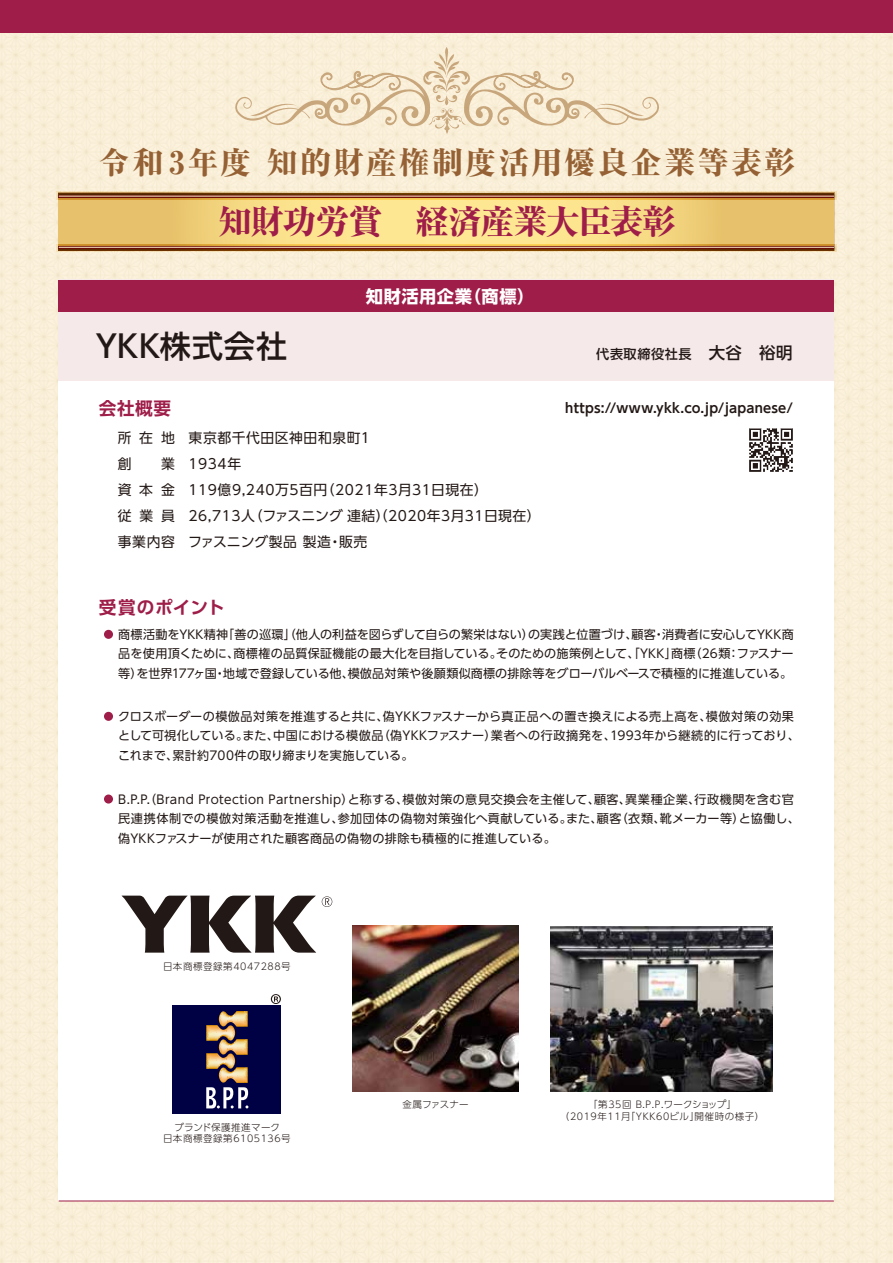
<style>
.page{position:relative;width:893px;height:1263px;background:#fff}
.page>*{position:absolute;margin:0;border:0;box-sizing:border-box;transform-origin:0 0}
.t1{font:800 33.75px "Ryumin Pr 6 N";letter-spacing:-.04em;color:#9e1d49}
.t2{font:800 31.05px "Ryumin Pr 6 N";letter-spacing:.07em;color:#956134}
.t3{font:500 31.05px "UD Shin Go Pr 6 N";letter-spacing:.025em;color:#221815}
.t4{font:700 17.55px "UD Shin Go Pr 6 N De";letter-spacing:.035em;color:#9e1d49}
.t5{font:700 17.25px "UD Shin Go Pr 6 N";letter-spacing:.03em;color:#fff}
.t6{font:13.8px/26px "UD Shin Go Pr 6 N";letter-spacing:.04em;color:#221815}
.t7{font:13.8px "UD Shin Go Pr 6 N";letter-spacing:.005em;color:#221815}
.t8{font:700 13.2px "UD Shin Go Pr 6 N De";letter-spacing:.015em;color:#221815}
.t9{font:500 13.2px "UD Shin Go Pr 6 N";letter-spacing:.045em;color:#221815}
.t10{font:12.15px/19.5px "UD Shin Go Pr 6 N";letter-spacing:.02em;color:#221815}
.t11{font:300 9.45px/11.4px "UD Shin Go Pr 6 N";letter-spacing:.06em;color:#221815;text-align:center}
.t12{font:300 9.45px "UD Shin Go Pr 6 N";letter-spacing:.015em;color:#221815}
.s1{font-size:16.35px}
</style>
<div class="page">
<div style="left:0;top:33px;width:893px;height:1230px;background:#f9efd7"></div>
<div style="left:0;top:0;width:893px;height:33px;background:#9e1d49"></div>
<div style="left:59px;top:281px;width:775px;height:920px;background:#fff"></div>
<div style="left:59px;top:280px;width:775px;height:101px;background:#f5e9e9"></div>
<svg style="left:59px;top:200px;width:775px;height:44px;background:#f3d680"></svg>
<img style="left:56px;top:244px;width:781px;height:8px">
<hr style="left:59px;top:246px;width:775px;height:2px;background:#9e1d49">
<img style="left:56px;top:192px;width:781px;height:8px">
<hr style="left:59px;top:195px;width:775px;height:2px;background:#9e1d49">
<hr style="left:59px;top:196px;width:775px;height:1px;background:#fcebcb">
<hr style="left:59px;top:247px;width:775px;height:1px;background:#fcebcb">
<div style="left:59px;top:280px;width:775px;height:32px;background:#9e1d49"></div>
<hr style="left:59px;top:1200px;width:775px;height:1px;background:#9e1d49">
<div style="left:104px;top:630px;width:9px;height:9px;background:#9e1d49;border-radius:50%"></div>
<div style="left:104px;top:712px;width:9px;height:9px;background:#9e1d49;border-radius:50%"></div>
<div style="left:104px;top:794px;width:9px;height:9px;background:#9e1d49;border-radius:50%"></div>
<img style="left:749px;top:428px;width:44px;height:44px">
<img style="left:352px;top:926px;width:167px;height:165px">
<img style="left:550px;top:926px;width:223px;height:165px">
<svg style="left:322px;top:896px;width:10px;height:11px"></svg>
<svg style="left:122px;top:896px;width:194px;height:57px"></svg>
<svg style="left:235px;top:47px;width:424px;height:87px;background:#f2e4cb"></svg>
<div style="left:172px;top:1005px;width:109px;height:109px;background:#004"></div>
<svg style="left:206px;top:1011px;width:42px;height:97px"></svg>
<svg style="left:271px;top:994px;width:10px;height:10px"></svg>
<h2 class="t2" style="left:99px;top:138px;width:698px">令和 3年度 知的財産権制度活用優良企業等表彰</h2>
<h1 class="t1" style="left:218px;top:195px;width:459px">知財功労賞　経済産業大臣表彰</h1>
<h2 class="t3" style="left:96px;top:321px;width:193px">YKK株式会社</h2>
<h3 class="t4" style="left:99px;top:394px;width:74px">会社概要</h3>
<h3 class="t5" style="left:366px;top:282px;width:170px">知財活用企業（商標）</h3>
<p class="t6" style="left:118px;top:424px;width:59px">所在地創</p>
<p class="t6" style="left:118px;top:450px;width:59px;text-align:justify;text-indent:43px">業資本金従業員事業内容</p>
<p class="t6" style="left:189px;top:424px;width:354px">東京都千代田区神田和泉町１<br>1934年<br>119億9,240万5百円（2021年3月31日現在）<br>26,713人（ファスニング連結（2020年3月31日現在）</p>
<p class="t6" style="left:376px;top:502px;width:15px">）</p>
<p class="t7" style="left:188px;top:530px;width:181px">ファスニング製品 製造・販売</p>
<h3 class="t4" style="left:99px;top:593px;width:127px">受賞のポイント</h3>
<p class="t9" style="left:596px;top:343px;width:198px">代表取締役社長<span class="s1">　大谷　裕明</span></p>
<p class="t8" style="left:565px;top:397px;width:229px">https://www.ykk.co.jp/japanese/</p>
<p class="t10" style="left:118px;top:624px;width:677px;text-align:justify">商標活動をYKK精神「善の巡環」（他人の利益を図らずして自らの繁栄はない）の実践と位置づけ、顧客・消費者に安心してYKK商品を使用頂くために、商標権の品質保証機能の最大化を目指している。そのための施策例として、「YKK」商標（26類：ファスナー等）を世界177ヶ国・地域で登録している他、模倣品対策や後願類似商標の排除等をグローバルベースで積極的に推進している。</p>
<p class="t10" style="left:118px;top:706px;width:683px">クロスボーダーの模倣品対策を推進すると共に、偽YKKファスナーから真正品への置き換えによる売上高を、模倣対策の効果として可視化している。また、中国における模倣品（偽YKKファスナー）業者への行政摘発を、1993年から継続的に行っており、これまで、累計約700件の取り締まりを実施している。</p>
<p class="t10" style="left:118px;top:789px;width:683px">B.P.P.（Brand Protection Partnership）と称する、模倣対策の意見交換会を主催して、顧客、異業種企業、行政機関を含む官民連携体制での模倣対策活動を推進し、参加団体の偽物対策強化へ貢献している。また、顧客（衣類、靴メーカー等）と協働し、偽YKKファスナーが使用された顧客商品の偽物の排除も積極的に推進している。</p>
<p class="t11" style="left:163px;top:960px;width:129px">日本商標登録第4047288号</p>
<p class="t11" style="left:163px;top:1121px;width:129px">ブランド保護推進マーク<br>日本商標登録第6105136号</p>
<p class="t12" style="left:403px;top:1097px;width:68px">金属ファスナー</p>
<p class="t11" style="left:560px;top:1098px;width:206px">「第35回 B.P.P.ワークショップ」<br>（2019年11月「YKK60ビル」開催時の様子）</p>
</div>
